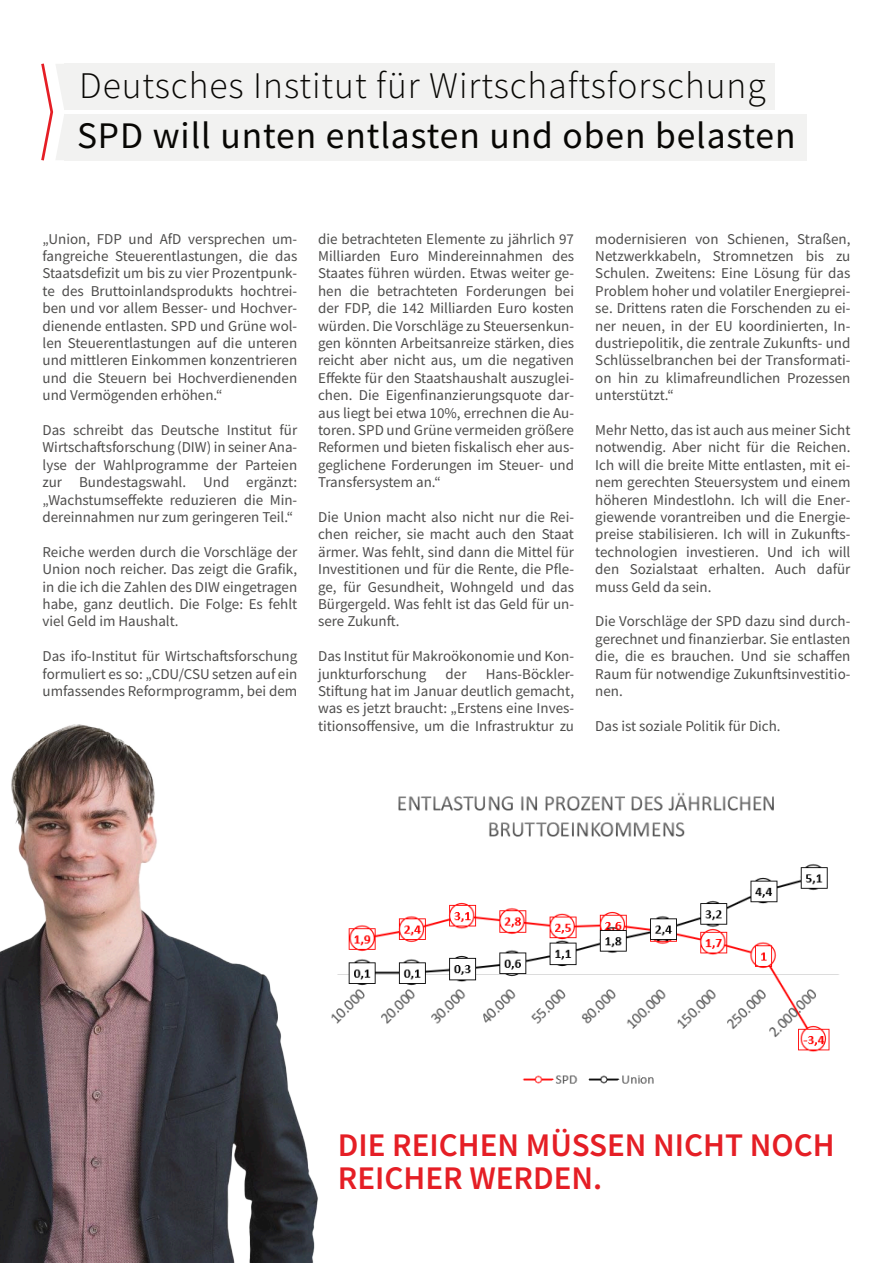
<style>
.page{position:relative;width:893px;height:1263px;background:#fff}
.page>*{position:absolute;margin:0;border:0;box-sizing:border-box;transform-origin:0 0}
.t1{font:300 37.5px "Source Sans Pro";letter-spacing:.025em;color:#080704}
.t2{font:37.5px "Source Sans Pro";letter-spacing:.025em;color:#080704}
.t3{font:600 33px "Source Sans Pro";color:#e51e25}
.t4{font:15px "Source Sans Pro";color:#4e4d4c}
</style>
<div class="page">
<div style="left:64px;top:64px;width:711px;height:46px;background:#f2f2f1"></div>
<div style="left:64px;top:114px;width:743px;height:46px;background:#f2f2f1"></div>
<svg style="left:41px;top:63px;width:32px;height:98px"></svg>
<img style="left:0;top:724px;width:318px;height:539px">
<img style="left:331px;top:792px;width:508px;height:292px">
<p class="t1" style="left:79px;top:70px;width:688px">Deutsches Institut für Wirtschaftsforschung</p>
<p class="t2" style="left:77px;top:120px;width:720px">SPD will unten entlasten und oben belasten</p>
<p class="t4" style="left:43px;top:232px;width:256px">„Union, FDP und AfD versprechen um-</p>
<p class="t4" style="left:43px;top:250px;width:256px">fangreiche Steuerentlastungen, die das</p>
<p class="t4" style="left:43px;top:267px;width:256px">Staatsdefizit um bis zu vier Prozentpunk-</p>
<p class="t4" style="left:43px;top:285px;width:256px">te des Bruttoinlandsprodukts hochtrei-</p>
<p class="t4" style="left:43px;top:302px;width:256px">ben und vor allem Besser- und Hochver-</p>
<p class="t4" style="left:43px;top:319px;width:256px">dienende entlasten. SPD und Grüne wol-</p>
<p class="t4" style="left:43px;top:337px;width:256px">len Steuerentlastungen auf die unteren</p>
<p class="t4" style="left:43px;top:354px;width:256px">und mittleren Einkommen konzentrieren</p>
<p class="t4" style="left:43px;top:372px;width:256px">und die Steuern bei Hochverdienenden</p>
<p class="t4" style="left:43px;top:389px;width:181px">und Vermögenden erhöhen.“</p>
<p class="t4" style="left:43px;top:424px;width:256px">Das schreibt das Deutsche Institut für</p>
<p class="t4" style="left:43px;top:441px;width:256px">Wirtschaftsforschung (DIW) in seiner Ana-</p>
<p class="t4" style="left:43px;top:459px;width:256px">lyse der Wahlprogramme der Parteien</p>
<p class="t4" style="left:43px;top:476px;width:256px">zur Bundestagswahl. Und ergänzt:</p>
<p class="t4" style="left:43px;top:493px;width:256px">„Wachstumseffekte reduzieren die Min-</p>
<p class="t4" style="left:43px;top:511px;width:252px">dereinnahmen nur zum geringeren Teil.“</p>
<p class="t4" style="left:43px;top:546px;width:256px">Reiche werden durch die Vorschläge der</p>
<p class="t4" style="left:43px;top:563px;width:256px">Union noch reicher. Das zeigt die Grafik,</p>
<p class="t4" style="left:43px;top:580px;width:256px">in die ich die Zahlen des DIW eingetragen</p>
<p class="t4" style="left:43px;top:598px;width:256px">habe, ganz deutlich. Die Folge: Es fehlt</p>
<p class="t4" style="left:43px;top:615px;width:138px">viel Geld im Haushalt.</p>
<p class="t4" style="left:43px;top:650px;width:256px">Das ifo-Institut für Wirtschaftsforschung</p>
<p class="t4" style="left:43px;top:667px;width:256px">formuliert es so: „CDU/CSU setzen auf ein</p>
<p class="t4" style="left:43px;top:685px;width:256px">umfassendes Reformprogramm, bei dem</p>
<p class="t4" style="left:318px;top:232px;width:257px">die betrachteten Elemente zu jährlich 97</p>
<p class="t4" style="left:318px;top:250px;width:257px">Milliarden Euro Mindereinnahmen des</p>
<p class="t4" style="left:318px;top:267px;width:257px">Staates führen würden. Etwas weiter ge-</p>
<p class="t4" style="left:318px;top:285px;width:257px">hen die betrachteten Forderungen bei</p>
<p class="t4" style="left:318px;top:302px;width:257px">der FDP, die 142 Milliarden Euro kosten</p>
<p class="t4" style="left:318px;top:319px;width:257px">würden. Die Vorschläge zu Steuersenkun-</p>
<p class="t4" style="left:318px;top:337px;width:257px">gen könnten Arbeitsanreize stärken, dies</p>
<p class="t4" style="left:318px;top:354px;width:257px">reicht aber nicht aus, um die negativen</p>
<p class="t4" style="left:318px;top:372px;width:257px">Effekte für den Staatshaushalt auszuglei-</p>
<p class="t4" style="left:318px;top:389px;width:257px">chen. Die Eigenfinanzierungsquote dar-</p>
<p class="t4" style="left:318px;top:406px;width:257px">aus liegt bei etwa 10%, errechnen die Au-</p>
<p class="t4" style="left:318px;top:424px;width:257px">toren. SPD und Grüne vermeiden größere</p>
<p class="t4" style="left:318px;top:441px;width:257px">Reformen und bieten fiskalisch eher aus-</p>
<p class="t4" style="left:318px;top:459px;width:257px">geglichene Forderungen im Steuer- und</p>
<p class="t4" style="left:318px;top:476px;width:124px">Transfersystem an.“</p>
<p class="t4" style="left:318px;top:511px;width:257px">Die Union macht also nicht nur die Rei-</p>
<p class="t4" style="left:318px;top:528px;width:257px">chen reicher, sie macht auch den Staat</p>
<p class="t4" style="left:318px;top:546px;width:257px">ärmer. Was fehlt, sind dann die Mittel für</p>
<p class="t4" style="left:318px;top:563px;width:257px">Investitionen und für die Rente, die Pfle-</p>
<p class="t4" style="left:318px;top:580px;width:257px">ge, für Gesundheit, Wohngeld und das</p>
<p class="t4" style="left:318px;top:598px;width:257px">Bürgergeld. Was fehlt ist das Geld für un-</p>
<p class="t4" style="left:318px;top:615px;width:83px">sere Zukunft.</p>
<p class="t4" style="left:318px;top:650px;width:257px">Das Institut für Makroökonomie und Kon-</p>
<p class="t4" style="left:318px;top:667px;width:110px">junkturforschung</p>
<p class="t4" style="left:446px;top:667px;width:22px">der</p>
<p class="t4" style="left:486px;top:667px;width:90px">Hans-Böckler-</p>
<p class="t4" style="left:318px;top:685px;width:257px">Stiftung hat im Januar deutlich gemacht,</p>
<p class="t4" style="left:318px;top:702px;width:257px">was es jetzt braucht: „Erstens eine Inves-</p>
<p class="t4" style="left:318px;top:720px;width:257px">titionsoffensive, um die Infrastruktur zu</p>
<p class="t4" style="left:595px;top:232px;width:257px">modernisieren von Schienen, Straßen,</p>
<p class="t4" style="left:595px;top:250px;width:257px">Netzwerkkabeln, Stromnetzen bis zu</p>
<p class="t4" style="left:595px;top:267px;width:257px">Schulen. Zweitens: Eine Lösung für das</p>
<p class="t4" style="left:595px;top:285px;width:257px">Problem hoher und volatiler Energieprei-</p>
<p class="t4" style="left:595px;top:302px;width:257px">se. Drittens raten die Forschenden zu ei-</p>
<p class="t4" style="left:595px;top:319px;width:257px">ner neuen, in der EU koordinierten, In-</p>
<p class="t4" style="left:595px;top:337px;width:257px">dustriepolitik, die zentrale Zukunfts- und</p>
<p class="t4" style="left:595px;top:354px;width:257px">Schlüsselbranchen bei der Transformati-</p>
<p class="t4" style="left:595px;top:372px;width:257px">on hin zu klimafreundlichen Prozessen</p>
<p class="t4" style="left:595px;top:389px;width:80px">unterstützt.“</p>
<p class="t4" style="left:595px;top:424px;width:257px">Mehr Netto, das ist auch aus meiner Sicht</p>
<p class="t4" style="left:595px;top:441px;width:257px">notwendig. Aber nicht für die Reichen.</p>
<p class="t4" style="left:595px;top:459px;width:257px">Ich will die breite Mitte entlasten, mit ei-</p>
<p class="t4" style="left:595px;top:476px;width:257px">nem gerechten Steuersystem und einem</p>
<p class="t4" style="left:595px;top:493px;width:257px">höheren Mindestlohn. Ich will die Ener-</p>
<p class="t4" style="left:595px;top:511px;width:257px">giewende vorantreiben und die Energie-</p>
<p class="t4" style="left:595px;top:528px;width:257px">preise stabilisieren. Ich will in Zukunfts-</p>
<p class="t4" style="left:595px;top:546px;width:257px">technologien investieren. Und ich will</p>
<p class="t4" style="left:595px;top:563px;width:257px">den Sozialstaat erhalten. Auch dafür</p>
<p class="t4" style="left:595px;top:580px;width:118px">muss Geld da sein.</p>
<p class="t4" style="left:595px;top:615px;width:257px">Die Vorschläge der SPD dazu sind durch-</p>
<p class="t4" style="left:595px;top:633px;width:257px">gerechnet und finanzierbar. Sie entlasten</p>
<p class="t4" style="left:595px;top:650px;width:257px">die, die es brauchen. Und sie schaffen</p>
<p class="t4" style="left:595px;top:667px;width:257px">Raum für notwendige Zukunftsinvestitio-</p>
<p class="t4" style="left:595px;top:685px;width:29px">nen.</p>
<p class="t4" style="left:595px;top:720px;width:187px">Das ist soziale Politik für Dich.</p>
<p class="t3" style="left:338px;top:1131px;width:498px">DIE REICHEN MÜSSEN NICHT NOCH</p>
<p class="t3" style="left:338px;top:1164px;width:266px">REICHER WERDEN.</p>
</div>
